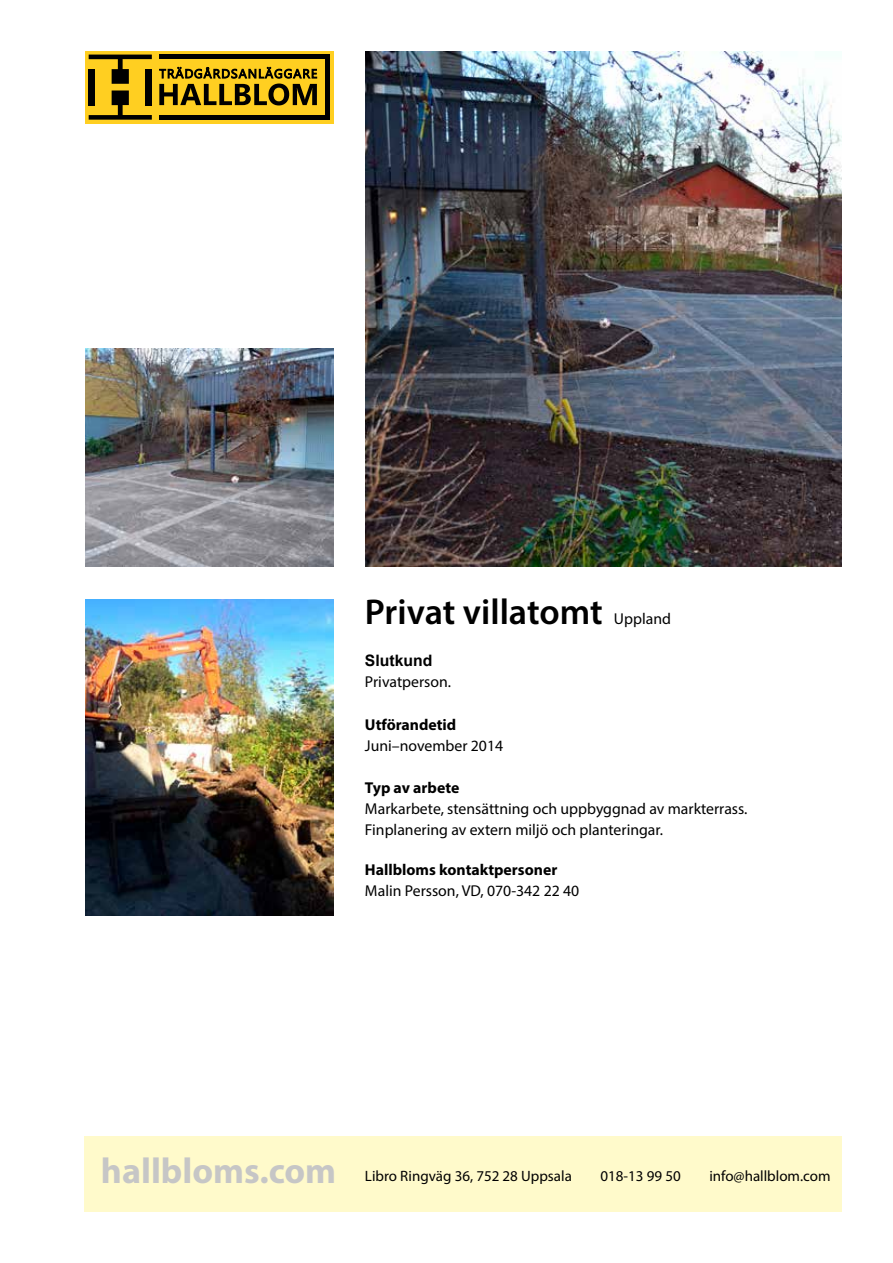
<style>
.page{position:relative;width:893px;height:1263px;background:#fff}
.page>*{position:absolute;margin:0;border:0;box-sizing:border-box;transform-origin:0 0}
.t1{font:600 36px "Myriad Pro";color:#000}
.t2{font:700 36px "Myriad Pro";color:#c6c6c6}
.t3{font:15.75px/21px "Myriad Pro";color:#000}
.t4{font:700 15.75px "Myriad Pro";color:#000}
.t5{font:700 15.75px "Arial";color:#000}
.t6{font:15px "Myriad Pro";color:#000}
</style>
<div class="page">
<div style="left:84px;top:1136px;width:758px;height:76px;background:#fffacb"></div>
<div style="left:85px;top:51px;width:248px;height:72px;background:#ffcf21"></div>
<svg style="left:159px;top:67px;width:158px;height:38px"></svg>
<div style="left:146px;top:69px;width:6px;height:36px;background:#000"></div>
<div style="left:89px;top:69px;width:6px;height:36px;background:#000"></div>
<svg style="left:89px;top:90px;width:63px;height:30px"></svg>
<svg style="left:89px;top:55px;width:63px;height:29px"></svg>
<hr style="left:159px;top:115px;width:170px;height:4px;background:#000">
<hr style="left:159px;top:55px;width:171px;height:4px;background:#000">
<div style="left:325px;top:55px;width:5px;height:64px;background:#000"></div>
<img style="left:366px;top:51px;width:476px;height:515px">
<img style="left:85px;top:349px;width:249px;height:217px">
<img style="left:85px;top:600px;width:248px;height:315px">
<h1 class="t1" style="left:365px;top:589px;width:239px">Privat villatomt</h1>
<p class="t3" style="left:614px;top:608px;width:59px">Uppland</p>
<p class="t5" style="left:365px;top:650px;width:69px">Slutkund</p>
<p class="t3" style="left:365px;top:671px;width:88px">Privatperson.</p>
<p class="t4" style="left:365px;top:714px;width:93px">Utförandetid</p>
<p class="t3" style="left:365px;top:734px;width:140px">Juni–november 2014</p>
<p class="t4" style="left:365px;top:777px;width:96px">Typ av arbete</p>
<p class="t3" style="left:365px;top:797px;width:384px">Markarbete, stensättning och uppbyggnad av markterrass.<br>Finplanering av extern miljö och planteringar.</p>
<p class="t4" style="left:365px;top:859px;width:194px">Hallbloms kontaktpersoner</p>
<p class="t3" style="left:365px;top:880px;width:216px">Malin Persson, VD, 070-342 22 40</p>
<h1 class="t2" style="left:101px;top:1147px;width:237px">hallbloms.com</h1>
<p class="t6" style="left:365px;top:1166px;width:208px">Libro Ringväg 36, 752 28 Uppsala</p>
<p class="t6" style="left:600px;top:1166px;width:82px">018-13 99 50</p>
<p class="t6" style="left:709px;top:1166px;width:123px">info@hallblom.com</p>
</div>
